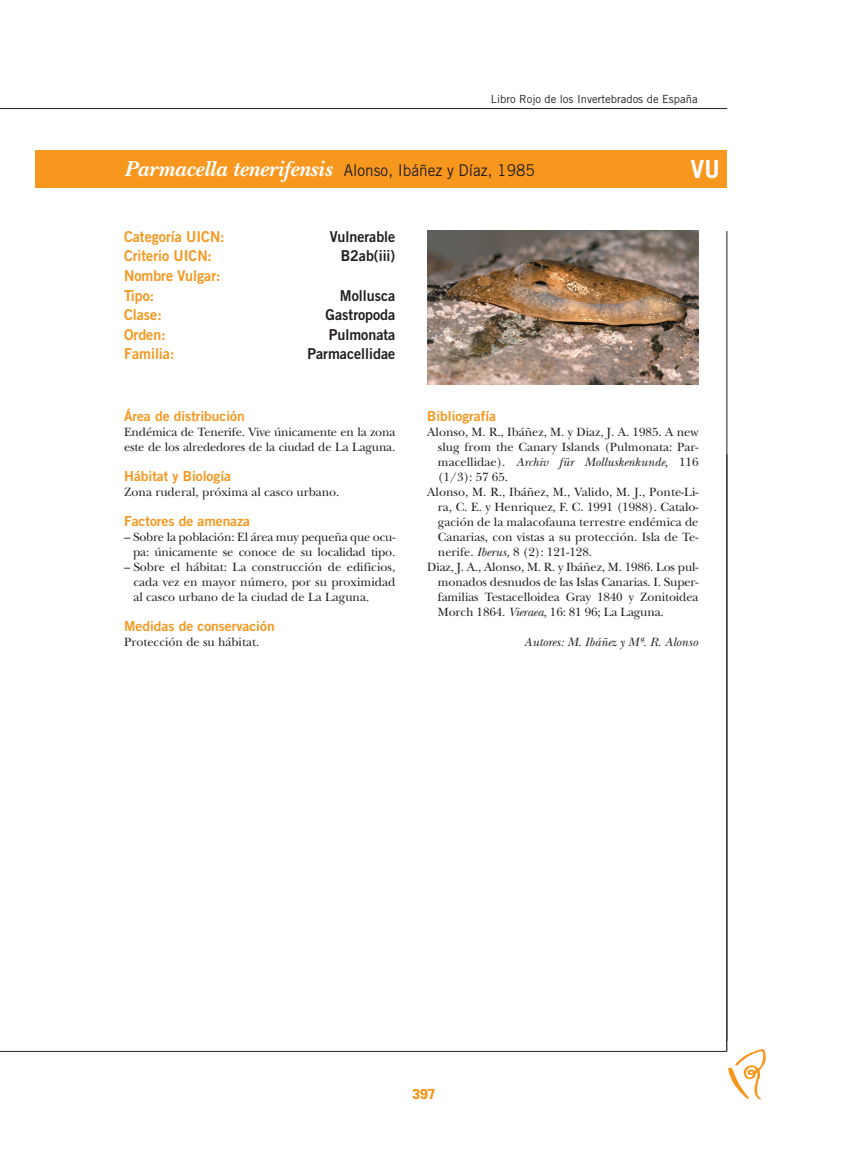
<style>
.page{position:relative;width:851px;height:1170px;background:#fff}
.page>*{position:absolute;margin:0;border:0;box-sizing:border-box;transform-origin:0 0}
.t1{font:700 25px "Trade Gothic";color:#fff}
.t2{font:16.25px "Trade Gothic";color:#231f20;scale:.95 1}
.t3{font:15px/19.6px "Trade Gothic Bold Two";color:#f7971d;scale:.95 1}
.t4{font:15px "Trade Gothic Bold Two";color:#231f20;scale:.95 1}
.t5{font:13.75px "Trade Gothic Bold Two";color:#f7971d}
.t6{font:700 13.75px "Trade Gothic";color:#f7971d}
.t7{font:12.5px/15px "New Baskerville";color:#231f20}
.t8{font:italic 12.5px "New Baskerville";color:#231f20}
.t9{font:11.25px "Trade Gothic";color:#231f20}
.s1{font-family:"New Baskerville";font-weight:700;font-style:italic;font-size:22.5px;color:#fff}
.s2{font-style:normal}
.s3{font-style:italic}
</style>
<div class="page">
<hr style="left:726px;top:231px;width:1px;height:820px;background:#231f20">
<svg style="left:728px;top:1049px;width:38px;height:50px"></svg>
<hr style="left:0;top:108px;width:727px;height:1px;background:#231f20">
<hr style="left:0;top:1051px;width:726px;height:1px;background:#231f20">
<div style="left:35px;top:150px;width:691px;height:38px;background:#f7971d"></div>
<img style="left:427px;top:231px;width:271px;height:153px">
<p class="t9" style="left:490px;top:95px;width:208px">Libro Rojo de los Invertebrados de España</p>
<h2 class="t2" style="left:124px;top:164px;width:434px"><span class="s1">Parmacella tenerifensis</span> Alonso, Ibáñez y Díaz, 1985</h2>
<h1 class="t1" style="left:690px;top:160px;width:31px">VU</h1>
<p class="t3" style="left:124px;top:228px;width:107px">Categoría UICN:</p>
<p class="t4" style="left:330px;top:231px;width:70px">Vulnerable</p>
<p class="t3" style="left:124px;top:247px;width:94px">Criterio UICN:</p>
<p class="t4" style="left:340px;top:250px;width:59px">B2ab(iii)</p>
<p class="t3" style="left:124px;top:267px;width:103px">Nombre Vulgar:<br>Tipo:</p>
<p class="t4" style="left:340px;top:290px;width:60px">Mollusca</p>
<p class="t3" style="left:124px;top:306px;width:41px">Clase:</p>
<p class="t4" style="left:325px;top:309px;width:75px">Gastropoda</p>
<p class="t3" style="left:124px;top:326px;width:45px">Orden:</p>
<p class="t4" style="left:329px;top:329px;width:71px">Pulmonata</p>
<p class="t3" style="left:124px;top:345px;width:54px">Familia:</p>
<p class="t4" style="left:307px;top:348px;width:94px">Parmacellidae</p>
<p class="t5" style="left:124px;top:411px;width:122px">Área de distribución</p>
<p class="t7" style="left:124px;top:426px;width:273px">Endémica de Tenerife. Vive únicamente en la zona este de los alrededores de la ciudad de La Laguna.</p>
<p class="t5" style="left:124px;top:471px;width:108px">Hábitat y Biología</p>
<p class="t7" style="left:124px;top:486px;width:217px">Zona ruderal, próxima al casco urbano.</p>
<p class="t5" style="left:124px;top:516px;width:127px">Factores de amenaza</p>
<p class="t7" style="left:124px;top:531px;width:273px;text-align:right">– Sobre la población: El área muy pequeña que ocu&shy;pa: únicamente se conoce de su localidad tipo.</p>
<p class="t7" style="left:133px;top:561px;width:263px;text-align:justify;text-indent:-9px">– Sobre el hábitat: La construcción de edificios, cada vez en mayor número, por su proximidad al casco urbano de la ciudad de La Laguna.</p>
<p class="t5" style="left:124px;top:621px;width:152px">Medidas de conservación</p>
<p class="t7" style="left:124px;top:636px;width:137px">Protección de su hábitat.</p>
<p class="t5" style="left:427px;top:411px;width:70px">Bibliografía</p>
<p class="t7" style="left:427px;top:426px;width:273px">Alonso, M. R., Ibáñez, M. y Diaz, J. A. 1985. A new</p>
<p class="t7" style="left:438px;top:441px;width:262px">slug from the Canary Islands (Pulmonata: Par-</p>
<p class="t8" style="left:438px;top:458px;width:262px"><span class="s2">macellidae).</span> Archiv für Molluskenkunde, <span class="s2">116</span></p>
<p class="t7" style="left:438px;top:471px;width:72px">(1/3): 57 65.</p>
<p class="t7" style="left:427px;top:486px;width:273px">Alonso, M. R., Ibáñez, M., Valido, M. J., Ponte-Li-</p>
<p class="t7" style="left:438px;top:501px;width:262px">ra, C. E. y Henriquez, F. C. 1991 (1988). Catalo-</p>
<p class="t7" style="left:438px;top:516px;width:262px">gación de la malacofauna terrestre endémica de</p>
<p class="t7" style="left:438px;top:531px;width:262px">Canarias, con vistas a su protección. Isla de Te-</p>
<p class="t7" style="left:438px;top:546px;width:156px">nerife. <span class="s3">Iberus,</span> 8 (2): 121-128.</p>
<p class="t7" style="left:427px;top:561px;width:273px">Diaz, J. A., Alonso, M. R. y Ibáñez, M. 1986. Los pul-</p>
<p class="t7" style="left:438px;top:576px;width:262px">monados desnudos de las Islas Canarias. I. Super-</p>
<p class="t7" style="left:438px;top:591px;width:262px">familias Testacelloidea Gray 1840 y Zonitoidea</p>
<p class="t7" style="left:438px;top:606px;width:227px">Morch 1864. <span class="s3">Vieraea,</span> 16: 81 96; La Laguna.</p>
<p class="t8" style="left:524px;top:638px;width:175px">Autores: M. Ibáñez y Mª. R. Alonso</p>
<p class="t6" style="left:412px;top:1088px;width:24px">397</p>
</div>
